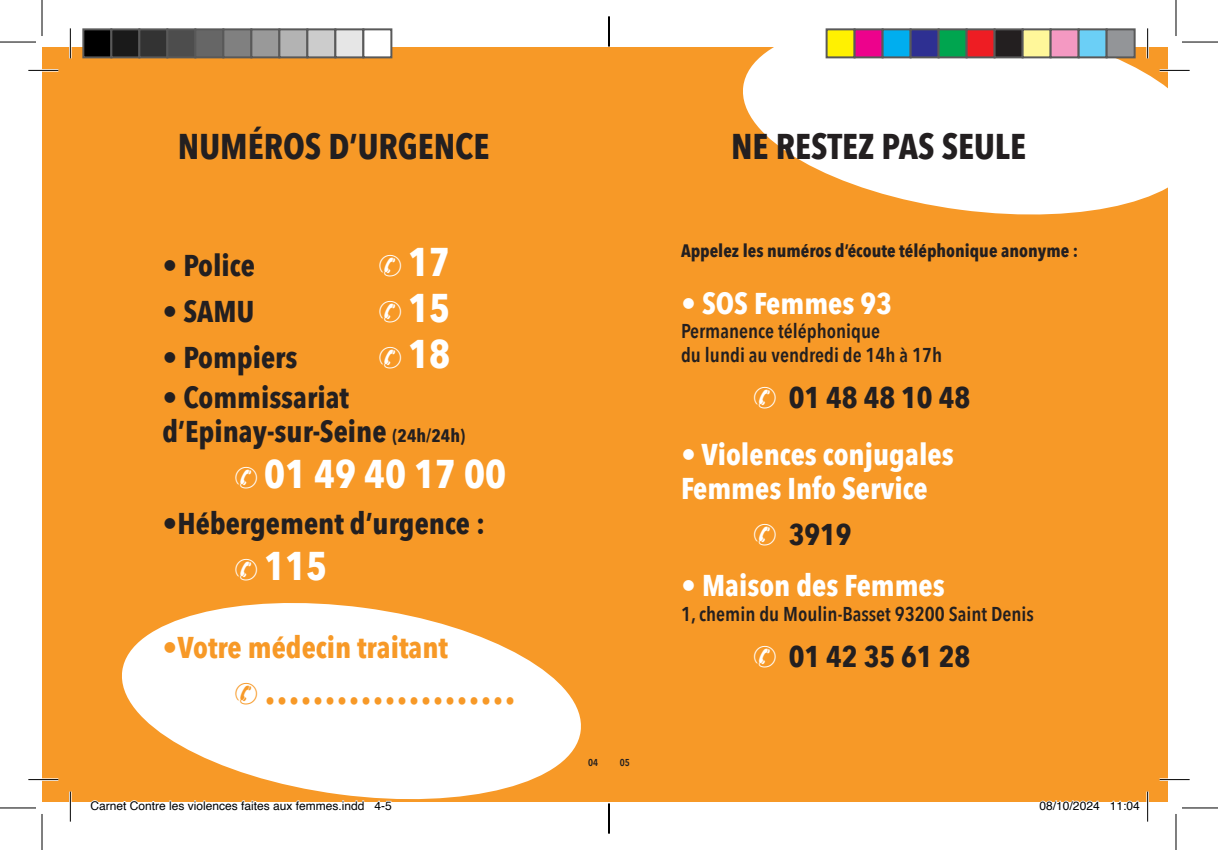
<style>
.page{position:relative;width:1218px;height:850px;background:#fff}
.page>*{position:absolute;margin:0;border:0;box-sizing:border-box;transform-origin:0 0}
.t1{font:700 40px "Avenir Next Condensed";color:#fff}
.t2{font:700 40px "Avenir Next Condensed";color:#f79927}
.t3{font:700 35.6px "Avenir Next Condensed";color:#231f20}
.t4{font:700 30px/34px "Avenir Next Condensed";color:#231f20}
.t5{font:700 30px/34px "Avenir Next Condensed";color:#fff}
.t6{font:700 30px "Avenir Next Condensed";color:#f79927}
.t7{font:600 20px/24px "Avenir Next Condensed";color:#231f20}
.t8{font:700 18px "Avenir Next Condensed";color:#231f20}
.t9{font:12px "Helvetica";color:#000}
.t10{font:600 10px "Avenir Next Condensed";color:#231f20}
.s1{font-size:18px}
</style>
<div class="page">
<div style="left:42px;top:48px;width:1125px;height:754px;background:#f79927"></div>
<svg style="left:122px;top:603px;width:459px;height:199px;fill:#fff"></svg>
<svg style="left:736px;top:42px;width:432px;height:184px;fill:#fff"></svg>
<hr style="left:28px;top:69px;width:30px;height:3px;background:#fff">
<hr style="left:1160px;top:69px;width:30px;height:3px;background:#fff">
<hr style="left:28px;top:778px;width:30px;height:2px;background:#fff">
<hr style="left:1160px;top:778px;width:30px;height:2px;background:#fff">
<hr style="left:69px;top:28px;width:3px;height:30px;background:#fff">
<hr style="left:69px;top:791px;width:3px;height:30px;background:#fff">
<hr style="left:1146px;top:28px;width:3px;height:30px;background:#fff">
<hr style="left:1146px;top:791px;width:3px;height:30px;background:#fff">
<hr style="left:28px;top:70px;width:30px;height:1px;background:#000">
<hr style="left:1160px;top:70px;width:30px;height:1px;background:#000">
<hr style="left:28px;top:779px;width:30px;height:1px;background:#000">
<hr style="left:1160px;top:779px;width:30px;height:1px;background:#000">
<hr style="left:70px;top:28px;width:1px;height:30px;background:#000">
<hr style="left:70px;top:791px;width:1px;height:30px;background:#000">
<hr style="left:1147px;top:28px;width:1px;height:30px;background:#000">
<hr style="left:1147px;top:791px;width:1px;height:30px;background:#000">
<hr style="left:0;top:42px;width:36px;height:1px;background:#000">
<hr style="left:1182px;top:42px;width:36px;height:1px;background:#000">
<hr style="left:0;top:807px;width:36px;height:1px;background:#000">
<hr style="left:1182px;top:807px;width:36px;height:1px;background:#000">
<hr style="left:42px;top:0;width:1px;height:36px;background:#000">
<hr style="left:42px;top:813px;width:1px;height:36px;background:#000">
<hr style="left:1176px;top:0;width:1px;height:36px;background:#000">
<hr style="left:1176px;top:813px;width:1px;height:36px;background:#000">
<div style="left:83px;top:29px;width:28px;height:28px;background:#000"></div>
<div style="left:82px;top:28px;width:30px;height:30px;border:2px solid #595959"></div>
<div style="left:111px;top:29px;width:28px;height:28px;background:#1a1a1a"></div>
<div style="left:110px;top:28px;width:30px;height:30px;border:2px solid #595959"></div>
<div style="left:139px;top:29px;width:28px;height:28px;background:#333"></div>
<div style="left:138px;top:28px;width:30px;height:30px;border:2px solid #595959"></div>
<div style="left:167px;top:29px;width:28px;height:28px;background:#4d4d4d"></div>
<div style="left:166px;top:28px;width:30px;height:30px;border:2px solid #595959"></div>
<div style="left:195px;top:29px;width:28px;height:28px;background:#666"></div>
<div style="left:194px;top:28px;width:30px;height:30px;border:2px solid #595959"></div>
<div style="left:223px;top:29px;width:28px;height:28px;background:#808080"></div>
<div style="left:222px;top:28px;width:30px;height:30px;border:2px solid #595959"></div>
<div style="left:251px;top:29px;width:28px;height:28px;background:#999"></div>
<div style="left:250px;top:28px;width:30px;height:30px;border:2px solid #595959"></div>
<div style="left:279px;top:29px;width:28px;height:28px;background:#b3b3b3"></div>
<div style="left:278px;top:28px;width:30px;height:30px;border:2px solid #595959"></div>
<div style="left:307px;top:29px;width:28px;height:28px;background:#ccc"></div>
<div style="left:306px;top:28px;width:30px;height:30px;border:2px solid #595959"></div>
<div style="left:335px;top:29px;width:28px;height:28px;background:#e6e6e6"></div>
<div style="left:334px;top:28px;width:30px;height:30px;border:2px solid #595959"></div>
<div style="left:363px;top:29px;width:28px;height:28px;background:#fff"></div>
<div style="left:362px;top:28px;width:30px;height:30px;border:2px solid #595959"></div>
<div style="left:827px;top:29px;width:28px;height:28px;background:#fff101"></div>
<div style="left:826px;top:28px;width:30px;height:30px;border:2px solid #595959"></div>
<div style="left:855px;top:29px;width:28px;height:28px;background:#ed028c"></div>
<div style="left:854px;top:28px;width:30px;height:30px;border:2px solid #595959"></div>
<div style="left:883px;top:29px;width:28px;height:28px;background:#00aeef"></div>
<div style="left:882px;top:28px;width:30px;height:30px;border:2px solid #595959"></div>
<div style="left:911px;top:29px;width:28px;height:28px;background:#2e3092"></div>
<div style="left:910px;top:28px;width:30px;height:30px;border:2px solid #595959"></div>
<div style="left:939px;top:29px;width:28px;height:28px;background:#00a54f"></div>
<div style="left:938px;top:28px;width:30px;height:30px;border:2px solid #595959"></div>
<div style="left:967px;top:29px;width:28px;height:28px;background:#ee1d23"></div>
<div style="left:966px;top:28px;width:30px;height:30px;border:2px solid #595959"></div>
<div style="left:995px;top:29px;width:28px;height:28px;background:#231f20"></div>
<div style="left:994px;top:28px;width:30px;height:30px;border:2px solid #595959"></div>
<div style="left:1023px;top:29px;width:28px;height:28px;background:#fff79a"></div>
<div style="left:1022px;top:28px;width:30px;height:30px;border:2px solid #595959"></div>
<div style="left:1051px;top:29px;width:28px;height:28px;background:#f499c2"></div>
<div style="left:1050px;top:28px;width:30px;height:30px;border:2px solid #595959"></div>
<div style="left:1079px;top:29px;width:28px;height:28px;background:#6bcff6"></div>
<div style="left:1078px;top:28px;width:30px;height:30px;border:2px solid #595959"></div>
<div style="left:1107px;top:29px;width:28px;height:28px;background:#939598"></div>
<div style="left:1106px;top:28px;width:30px;height:30px;border:2px solid #595959"></div>
<svg style="left:91px;top:799px;width:273px;height:3px"></svg>
<svg style="left:374px;top:800px;width:18px;height:2px"></svg>
<svg style="left:1040px;top:800px;width:59px;height:2px"></svg>
<svg style="left:1112px;top:800px;width:27px;height:2px"></svg>
<hr style="left:609px;top:16px;width:1px;height:30px;background:#000">
<hr style="left:609px;top:803px;width:1px;height:30px;background:#000">
<svg style="left:236px;top:682px;width:21px;height:22px"></svg>
<p class="t3" style="left:178px;top:125px;width:313px">NUMÉROS D’URGENCE</p>
<p class="t3" style="left:731px;top:125px;width:296px">NE RESTEZ PAS SEULE</p>
<p class="t4" style="left:162px;top:248px;width:94px">• Police</p>
<h1 class="t1" style="left:408px;top:237px;width:43px">17</h1>
<p class="t4" style="left:162px;top:294px;width:93px">• SAMU</p>
<h1 class="t1" style="left:408px;top:283px;width:43px">15</h1>
<p class="t4" style="left:162px;top:340px;width:137px">• Pompiers</p>
<h1 class="t1" style="left:408px;top:329px;width:43px">18</h1>
<p class="t4" style="left:162px;top:380px;width:304px">• Commissariat d’Epinay-sur-Seine <span class="s1">(24h/24h)</span></p>
<h1 class="t1" style="left:264px;top:449px;width:243px">01 49 40 17 00</h1>
<p class="t4" style="left:162px;top:506px;width:324px">•Hébergement d’urgence :</p>
<h1 class="t1" style="left:264px;top:541px;width:64px">115</h1>
<p class="t6" style="left:162px;top:628px;width:287px">•Votre médecin traitant</p>
<h1 class="t2" style="left:264px;top:665px;width:253px">…………………</h1>
<p class="t10" style="left:588px;top:753px;width:11px">04</p>
<p class="t10" style="left:620px;top:753px;width:11px">05</p>
<p class="t8" style="left:681px;top:239px;width:399px">Appelez les numéros d’écoute téléphonique anonyme :</p>
<p class="t5" style="left:681px;top:286px;width:212px">• SOS Femmes 93</p>
<p class="t7" style="left:681px;top:318px;width:263px">Permanence téléphonique<br>du lundi au vendredi de 14h à 17h</p>
<p class="t4" style="left:789px;top:380px;width:183px">01 48 48 10 48</p>
<p class="t5" style="left:681px;top:437px;width:274px">• Violences conjugales<br>Femmes Info Service</p>
<p class="t4" style="left:789px;top:517px;width:64px">3919</p>
<p class="t5" style="left:681px;top:568px;width:265px">• Maison des Femmes</p>
<p class="t7" style="left:681px;top:600px;width:354px">1, chemin du Moulin-Basset 93200 Saint Denis</p>
<p class="t4" style="left:789px;top:638px;width:183px">01 42 35 61 28</p>
<p class="t9" style="left:90px;top:796px;width:303px">Carnet Contre les violences faites aux femmes.indd 4-5</p>
<p class="t9" style="left:1040px;top:796px;width:102px">08/10/2024 11:04</p>
</div>
